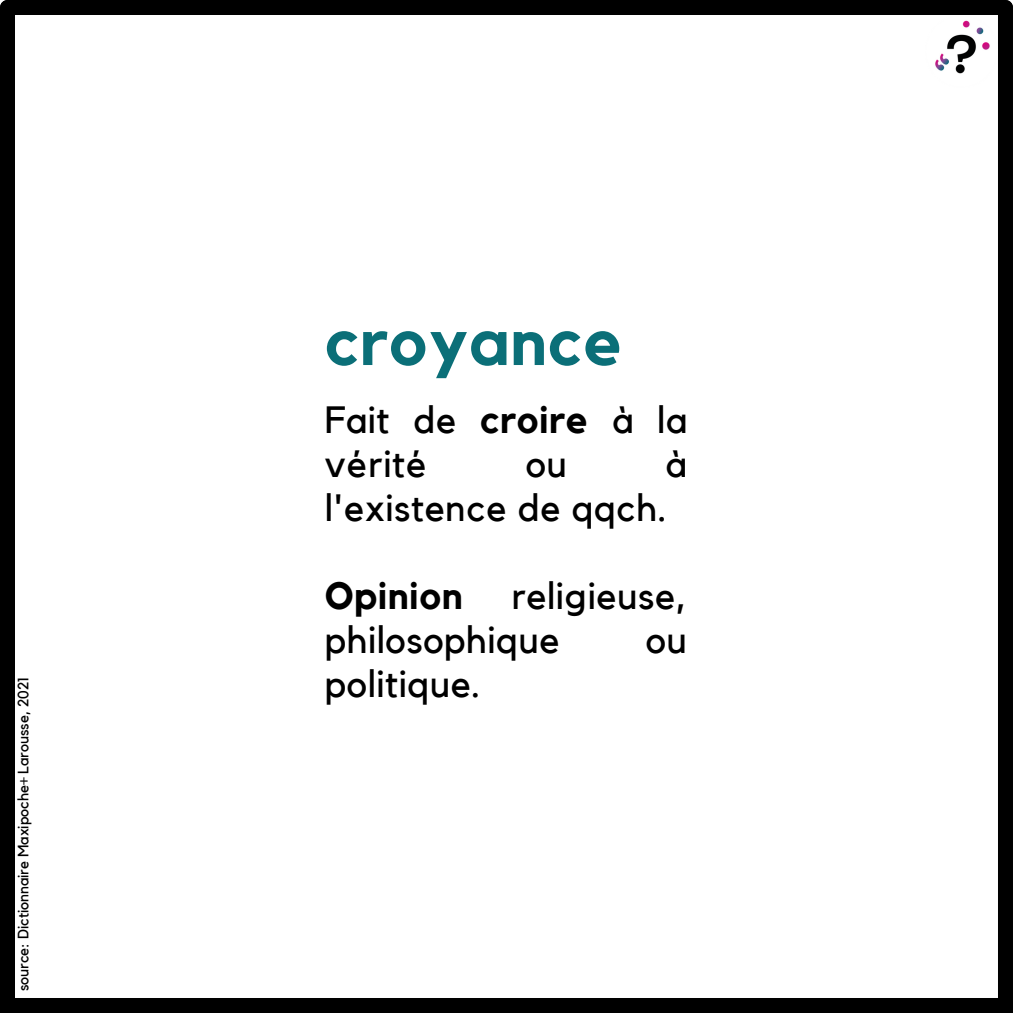
<style>
.page{position:relative;width:1013px;height:1013px;background:#fff}
.page>*{position:absolute;margin:0;border:0;box-sizing:border-box;transform-origin:0 0}
.t1{font:700 66.5px "Kollektif";letter-spacing:.02em;color:#0b6f78}
.t2{font:37.88px/44px "Kollektif";letter-spacing:.02em;color:#000}
.t3{font:700 37.88px "Kollektif";letter-spacing:.02em;color:#000}
.t4{font:15px "Kollektif";color:#000}
.s1{font-weight:700}
</style>
<div class="page">
<div style="left:8px;top:0;width:997px;height:15px;background:#000"></div>
<div style="left:8px;top:998px;width:997px;height:14px;background:#000"></div>
<div style="left:997px;top:8px;width:15px;height:1004px;background:#000"></div>
<div style="left:0;top:8px;width:15px;height:1004px;background:#000"></div>
<img style="left:935px;top:20px;width:55px;height:54px">
<p class="t4" style="left:16px;top:991px;width:316px;rotate:-90deg">source: Dictionnaire Maxipoche+ Larousse, 2021</p>
<h1 class="t1" style="left:325px;top:311px;width:299px">croyance</h1>
<p class="t2" style="left:325px;top:399px;width:363px">Fait de <span class="s1">croire</span> à la vérité</p>
<p class="t2" style="left:325px;top:443px;width:363px;text-indent:341px">à l'existence de qqch.</p>
<p class="t2" style="left:526px;top:443px;width:42px">ou</p>
<p class="t2" style="left:325px;top:575px;width:364px;text-indent:186px">religieuse, philosophique</p>
<p class="t3" style="left:325px;top:578px;width:139px">Opinion</p>
<p class="t2" style="left:646px;top:619px;width:42px">ou</p>
<p class="t2" style="left:325px;top:663px;width:157px">politique.</p>
</div>
